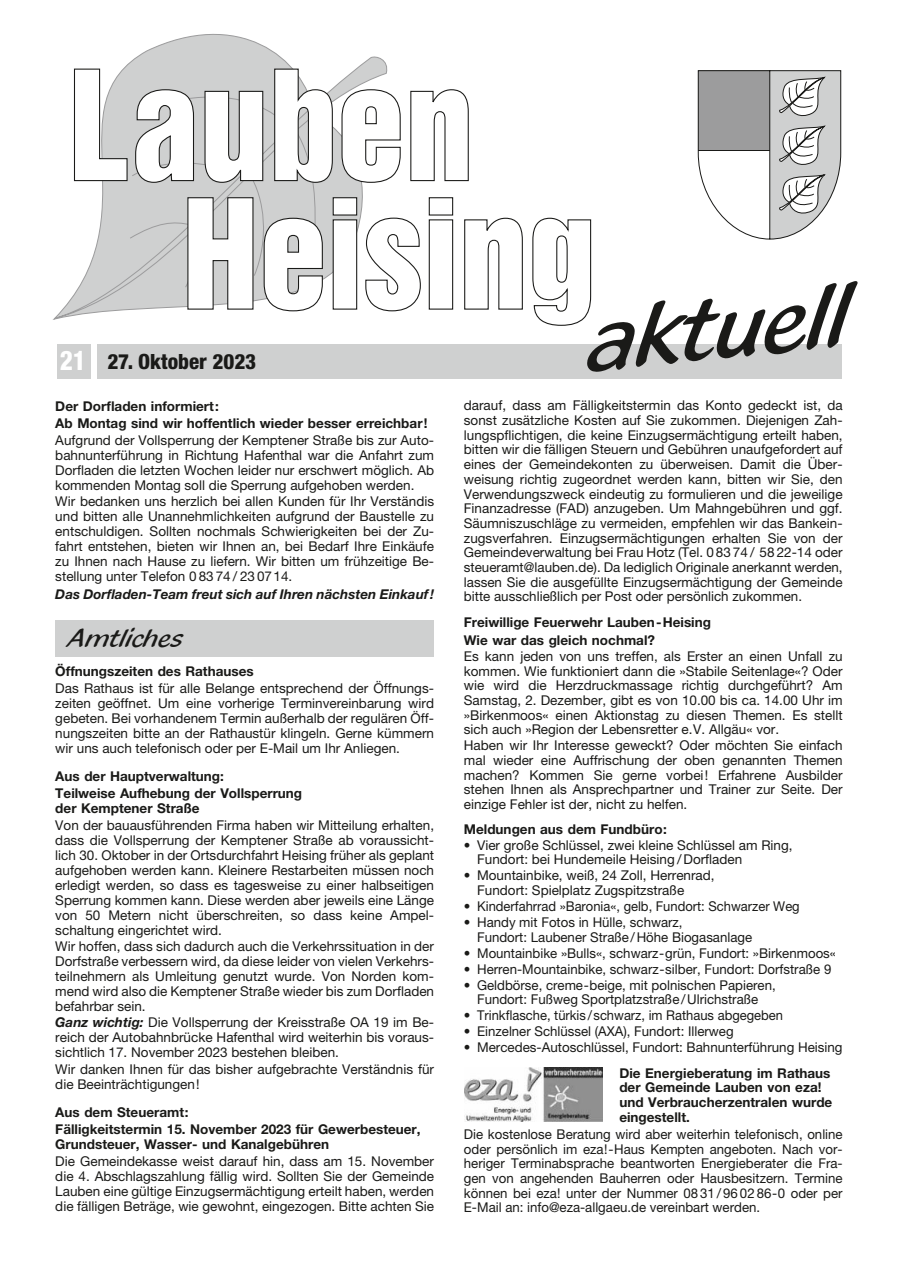
<style>
.page{position:relative;width:898px;height:1280px;background:#fff}
.page>*{position:absolute;margin:0;border:0;box-sizing:border-box;transform-origin:0 0}
.t1{font:27px "Blacklight D";color:#1a1a18}
.t2{font:800 condensed 21px "Helvetica Neue LT Pro";color:#1a1a18}
.t3{font:13.5px/14.7px "Helvetica Neue LT Pro";color:#1a1a18;text-align:justify}
.t4{font:700 13.5px/14.7px "Helvetica Neue LT Pro";color:#1a1a18}
.t5{font:italic 700 13.5px "Helvetica Neue LT Pro";color:#1a1a18}
.s1{font-size:27px;color:#fff}
.s2{font-weight:700;font-style:italic}
</style>
<div class="page">
<div style="left:41px;top:297px;width:734px;height:104px;border:2px solid #fff;border-radius:18px"></div>
<div style="left:97px;top:344px;width:744px;height:34px;background:#cfd0d0"></div>
<div style="left:57px;top:344px;width:34px;height:34px;background:#cfd0d0"></div>
<svg style="left:51px;top:33px;width:227px;height:287px"></svg>
<svg style="left:54px;top:55px;width:334px;height:264px"></svg>
<svg style="left:73px;top:68px;width:396px;height:243px"></svg>
<svg style="left:587px;top:70px;width:270px;height:302px"></svg>
<svg style="left:187px;top:197px;width:404px;height:129px"></svg>
<div style="left:55px;top:620px;width:379px;height:36px;background:#cfd0d0"></div>
<img style="left:464px;top:1067px;width:138px;height:54px">
<h2 class="t2" style="left:60px;top:349px;width:198px"><span class="s1">21</span> 27. Oktober 2023</h2>
<p class="t4" style="left:55px;top:397px;width:374px;line-height:17.5px">Der Dorfladen informiert:<br>Ab Montag sind wir hoffentlich wieder besser erreichbar!</p>
<p class="t3" style="left:55px;top:432px;width:380px">Aufgrund der Vollsperrung der Kemptener Straße bis zur Auto&shy;bahnunterführung in Richtung Hafenthal war die Anfahrt zum Dorfladen die letzten Wochen leider nur erschwert möglich. Ab kommenden Montag soll die Sperrung aufgehoben werden.</p>
<p class="t3" style="left:55px;top:494px;width:380px">Wir bedanken uns herzlich bei allen Kunden für Ihr Verständis und bitten alle Unannehmlichkeiten aufgrund der Baustelle zu entschuldigen. Sollten nochmals Schwierigkeiten bei der Zu&shy;fahrt entstehen, bieten wir Ihnen an, bei Bedarf Ihre Einkäufe zu Ihnen nach Hause zu liefern. Wir bitten um frühzeitige Be&shy;stellung unter Telefon 0 83 74 / 23 0714.</p>
<p class="t5" style="left:55px;top:587px;width:380px">Das Dorfladen-Team freut sich auf Ihren nächsten Einkauf!</p>
<h1 class="t1" style="left:69px;top:627px;width:115px">Amtliches</h1>
<p class="t4" style="left:55px;top:664px;width:200px">Öffnungszeiten des Rathauses</p>
<p class="t3" style="left:55px;top:680px;width:380px">Das Rathaus ist für alle Belange entsprechend der Öffnungs&shy;zeiten geöffnet. Um eine vorherige Terminvereinbarung wird gebeten. Bei vorhandenem Termin außerhalb der regulären Öff&shy;nungszeiten bitte an der Rathaustür klingeln. Gerne kümmern wir uns auch telefonisch oder per E-Mail um Ihr Anliegen.</p>
<p class="t4" style="left:55px;top:767px;width:248px;line-height:17.5px">Aus der Hauptverwaltung:<br>Teilweise Aufhebung der Vollsperrung</p>
<p class="t4" style="left:55px;top:801px;width:146px">der Kemptener Straße</p>
<p class="t3" style="left:55px;top:817px;width:380px">Von der bauausführenden Firma haben wir Mitteilung erhalten, dass die Vollsperrung der Kemptener Straße ab voraussicht&shy;lich 30. Oktober in der Ortsdurchfahrt Heising früher als geplant aufgehoben werden kann. Kleinere Restarbeiten müssen noch erledigt werden, so dass es tagesweise zu einer halbseitigen Sperrung kommen kann. Diese werden aber jeweils eine Länge von 50 Metern nicht überschreiten, so dass keine Ampel&shy;schaltung eingerichtet wird.</p>
<p class="t3" style="left:55px;top:939px;width:380px">Wir hoffen, dass sich dadurch auch die Verkehrssituation in der Dorfstraße verbessern wird, da diese leider von vielen Verkehrs&shy;teilnehmern als Umleitung genutzt wurde. Von Norden kom&shy;mend wird also die Kemptener Straße wieder bis zum Dorfladen befahrbar sein.</p>
<p class="t3" style="left:55px;top:1015px;width:380px"><span class="s2">Ganz wichtig:</span> Die Vollsperrung der Kreisstraße OA 19 im Be&shy;reich der Autobahnbrücke Hafenthal wird weiterhin bis voraus&shy;sichtlich 17. November 2023 bestehen bleiben.</p>
<p class="t3" style="left:55px;top:1061px;width:380px">Wir danken Ihnen für das bisher aufgebrachte Verständnis für die Beeinträchtigungen!</p>
<p class="t4" style="left:55px;top:1103px;width:366px;line-height:17.5px">Aus dem Steueramt:<br>Fälligkeitstermin 15. November 2023 für Gewerbesteuer,</p>
<p class="t4" style="left:55px;top:1137px;width:275px">Grundsteuer, Wasser- und Kanalgebühren</p>
<p class="t3" style="left:55px;top:1153px;width:380px">Die Gemeindekasse weist darauf hin, dass am 15. November die 4. Abschlagszahlung fällig wird. Sollten Sie der Gemeinde Lauben eine gültige Einzugsermächtigung erteilt haben, werden die fälligen Beträge, wie gewohnt, eingezogen. Bitte achten Sie</p>
<p class="t3" style="left:463px;top:398px;width:380px">darauf, dass am Fälligkeitstermin das Konto gedeckt ist, da sonst zusätzliche Kosten auf Sie zukommen. Diejenigen Zah&shy;lungspflichtigen, die keine Einzugsermächtigung erteilt haben, bitten wir die fälligen Steuern und Gebühren unaufgefordert auf eines der Gemeindekonten zu überweisen. Damit die Über&shy;weisung richtig zugeordnet werden kann, bitten wir Sie, den Verwendungszweck eindeutig zu formulieren und die jeweilige Finanzadresse (FAD) anzugeben. Um Mahngebühren und ggf.<br>Säumniszuschläge zu vermeiden, empfehlen wir das Bankein&shy;zugsverfahren. Einzugsermächtigungen erhalten Sie von der Gemeindeverwaltung bei Frau Hotz (Tel. 0 83 74 / 58 22-14 oder steueramt@lauben.de). Da lediglich Originale anerkannt werden, lassen Sie die ausgefüllte Einzugsermächtigung der Gemeinde bitte ausschließlich per Post oder persönlich zukommen.</p>
<p class="t4" style="left:463px;top:613px;width:248px;line-height:18.1px">Freiwillige Feuerwehr Lauben-Heising<br>Wie war das gleich nochmal?</p>
<p class="t3" style="left:463px;top:649px;width:380px">Es kann jeden von uns treffen, als Erster an einen Unfall zu kommen. Wie funktioniert dann die »Stabile Seitenlage«? Oder wie wird die Herzdruckmassage richtig durchgeführt? Am Samstag, 2. Dezember, gibt es von 10.00 bis ca. 14.00 Uhr im »Birkenmoos« einen Aktionstag zu diesen Themen. Es stellt sich auch »Region der Lebensretter e.V. Allgäu« vor.</p>
<p class="t3" style="left:463px;top:738px;width:380px">Haben wir Ihr Interesse geweckt? Oder möchten Sie einfach mal wieder eine Auffrischung der oben genannten Themen machen? Kommen Sie gerne vorbei! Erfahrene Ausbilder stehen Ihnen als Ansprechpartner und Trainer zur Seite. Der einzige Fehler ist der, nicht zu helfen.</p>
<p class="t4" style="left:463px;top:821px;width:204px">Meldungen aus dem Fundbüro:</p>
<p class="t3" style="left:477px;top:838px;width:317px;text-indent:-13px">• Vier große Schlüssel, zwei kleine Schlüssel am Ring,<br>Fundort: bei Hundemeile Heising / Dorfladen</p>
<p class="t3" style="left:477px;top:868px;width:239px;text-indent:-13px">• Mountainbike, weiß, 24 Zoll, Herrenrad,<br>Fundort: Spielplatz Zugspitzstraße</p>
<p class="t3" style="left:463px;top:899px;width:337px">• Kinderfahrrad »Baronia«, gelb, Fundort: Schwarzer Weg</p>
<p class="t3" style="left:477px;top:915px;width:276px;text-indent:-13px">• Handy mit Fotos in Hülle, schwarz,<br>Fundort: Laubener Straße / Höhe Biogasanlage</p>
<p class="t3" style="left:463px;top:946px;width:373px">• Mountainbike »Bulls«, schwarz-grün, Fundort: »Birkenmoos«</p>
<p class="t3" style="left:463px;top:962px;width:369px">• Herren-Mountainbike, schwarz-silber, Fundort: Dorfstraße 9</p>
<p class="t3" style="left:463px;top:977px;width:313px;text-align:center">• Geldbörse, creme-beige, mit polnischen Papieren,<br>Fundort: Fußweg Sportplatzstraße / Ulrichstraße</p>
<p class="t3" style="left:463px;top:1008px;width:320px">• Trinkflasche, türkis /schwarz, im Rathaus abgegeben</p>
<p class="t3" style="left:463px;top:1024px;width:271px">• Einzelner Schlüssel (AXA), Fundort: Illerweg</p>
<p class="t3" style="left:463px;top:1040px;width:380px">• Mercedes-Autoschlüssel, Fundort: Bahnunterführung Heising</p>
<p class="t4" style="left:619px;top:1065px;width:214px">Die Energieberatung im Rathaus der Gemeinde Lauben von eza! und Verbraucherzentralen wurde eingestellt.</p>
<p class="t3" style="left:463px;top:1127px;width:380px">Die kostenlose Beratung wird aber weiterhin telefonisch, online oder persönlich im eza!-Haus Kempten angeboten. Nach vor&shy;heriger Terminabsprache beantworten Energieberater die Fra&shy;gen von angehenden Bauherren oder Hausbesitzern. Termine können bei eza! unter der Nummer 08 31 / 96 02 86-0 oder per E-Mail an: info@eza-allgaeu.de vereinbart werden.</p>
</div>
